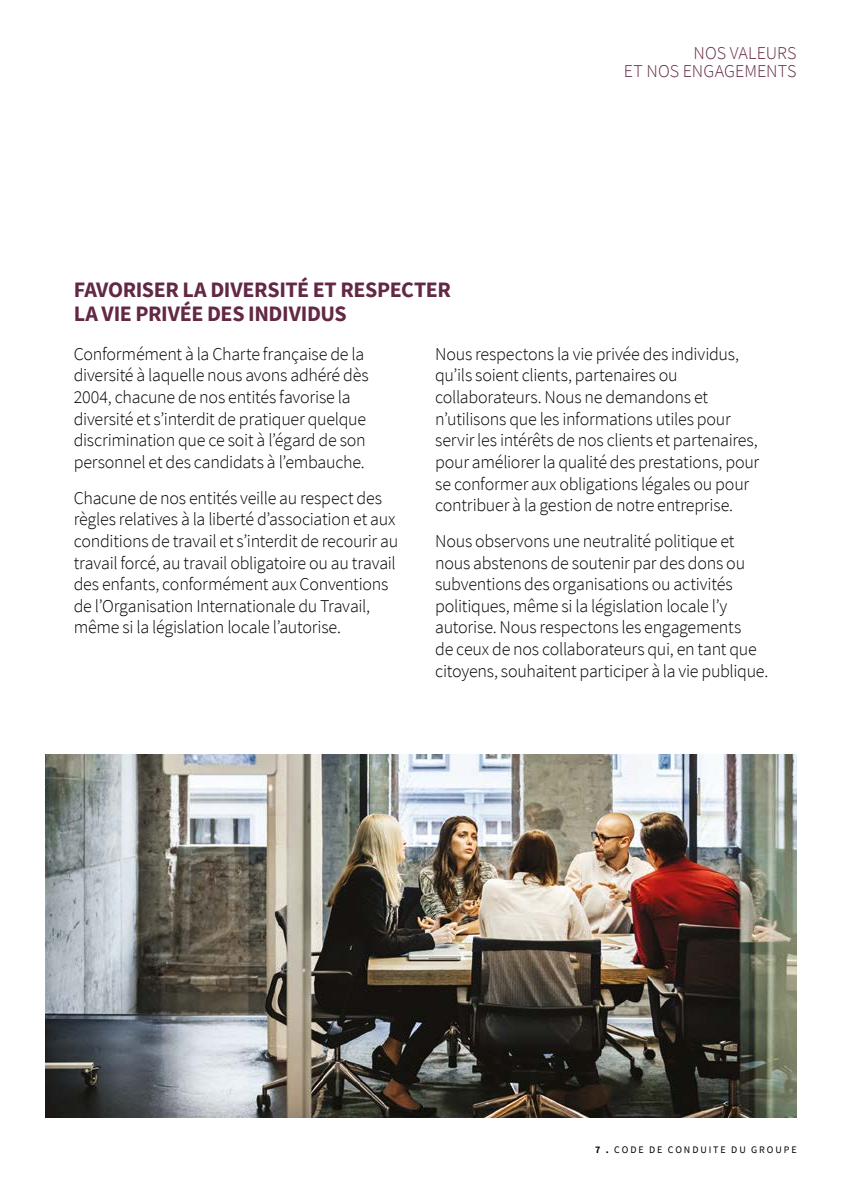
<style>
.page{position:relative;width:842px;height:1191px;background:#fff}
.page>*{position:absolute;margin:0;border:0;box-sizing:border-box;transform-origin:0 0}
.t1{font:700 22px/24px "Source Sans Pro";letter-spacing:-.015em;color:#632844}
.t2{font:300 18px/21.6px "Source Sans Pro";letter-spacing:-.015em;color:#000}
.t3{font:300 18px/18px "Source Sans Pro";color:#632844;text-align:right}
.t4{font:10px "Source Sans Pro";letter-spacing:.19em;color:#000}
.s1{font-weight:700}
</style>
<div class="page">
<img style="left:45px;top:754px;width:752px;height:363px">
<p class="t3" style="left:624px;top:44px;width:174px">NOS VALEURS<br>ET NOS ENGAGEMENTS</p>
<p class="t1" style="left:74px;top:277px;width:379px">FAVORISER LA DIVERSITÉ ET RESPECTER<br>LA VIE PRIVÉE DES INDIVIDUS</p>
<p class="t2" style="left:74px;top:343px;width:296px">Conformément à la Charte française de la diversité à laquelle nous avons adhéré dès 2004, chacune de nos entités favorise la diversité et s’interdit de pratiquer quelque discrimination que ce soit à l’égard de son personnel et des candidats à l’embauche.</p>
<p class="t2" style="left:74px;top:487px;width:326px">Chacune de nos entités veille au respect des règles relatives à la liberté d’association et aux conditions de travail et s’interdit de recourir au travail forcé, au travail obligatoire ou au travail des enfants, conformément aux Conventions de l’Organisation Internationale du Travail, même si la législation locale l’autorise.</p>
<p class="t2" style="left:435px;top:343px;width:326px">Nous respectons la vie privée des individus, qu’ils soient clients, partenaires ou collaborateurs. Nous ne demandons et n’utilisons que les informations utiles pour servir les intérêts de nos clients et partenaires, pour améliorer la qualité des prestations, pour se conformer aux obligations légales ou pour contribuer à la gestion de notre entreprise.</p>
<p class="t2" style="left:435px;top:530px;width:332px">Nous observons une neutralité politique et nous abstenons de soutenir par des dons ou subventions des organisations ou activités politiques, même si la législation locale l’y autorise. Nous respectons les engagements<br>de ceux de nos collaborateurs qui, en tant que citoyens, souhaitent participer à la vie publique.</p>
<p class="t4" style="left:595px;top:1143px;width:203px"><span class="s1">7 .</span> CODE DE CONDUITE DU GROUPE</p>
</div>
